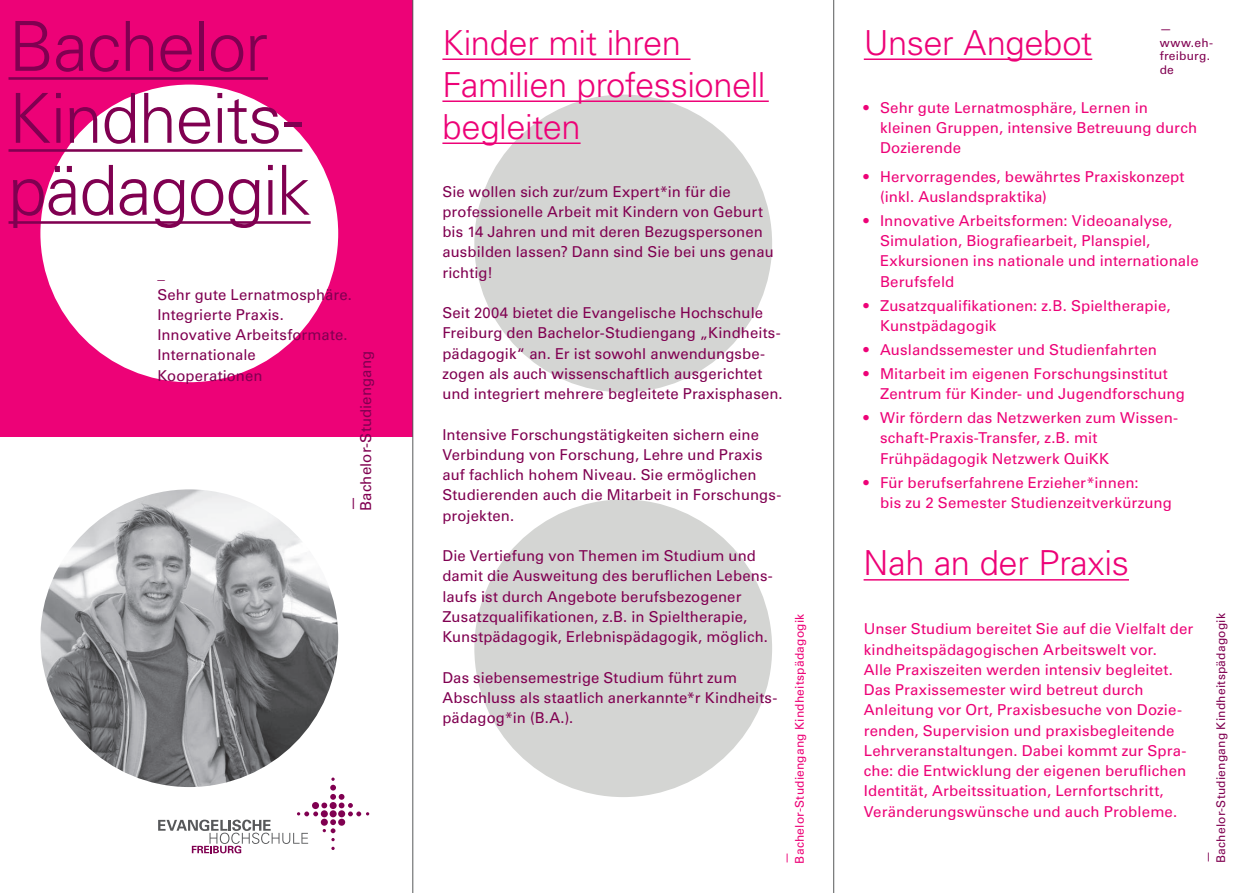
<style>
.page{position:relative;width:1255px;height:893px;background:#fff}
.page>*{position:absolute;margin:0;border:0;box-sizing:border-box;transform-origin:0 0}
.t1{font:300 69px/72px "Univers LT Std";letter-spacing:-.02em;color:#800051}
.t2{font:300 34.5px/42px "Univers LT Std";letter-spacing:-.015em;color:#ed0277}
.t3{font:15px/20.2px "Univers LT Std";letter-spacing:.01em;color:#ed0277}
.t4{font:15px/20.2px "Univers LT Std";letter-spacing:.01em;color:#800051}
.t5{font:12px/13.5px "Univers LT Std";letter-spacing:.015em;color:#800051}
.t6{font:12px/13.5px "Univers LT Std";letter-spacing:.015em;color:#ed0277}
</style>
<div class="page">
<div style="left:0;top:0;width:412px;height:436px;background:#ed0277"></div>
<div style="left:40px;top:85px;width:298px;height:297px;background:#fff;border-radius:50%"></div>
<img style="left:40px;top:489px;width:298px;height:298px;border-radius:149px">
<hr style="left:9px;top:77px;width:259px;height:3px;background:#800051">
<hr style="left:9px;top:149px;width:293px;height:3px;background:#800051">
<hr style="left:9px;top:221px;width:301px;height:3px;background:#800051">
<svg style="left:158px;top:777px;width:211px;height:76px"></svg>
<div style="left:474px;top:95px;width:298px;height:297px;background:#d4d5d3;border-radius:50%"></div>
<div style="left:474px;top:499px;width:298px;height:298px;background:#d4d5d3;border-radius:50%"></div>
<hr style="left:442px;top:58px;width:248px;height:2px;background:#ed0277">
<hr style="left:442px;top:100px;width:326px;height:2px;background:#ed0277">
<hr style="left:442px;top:142px;width:138px;height:2px;background:#ed0277">
<hr style="left:863px;top:58px;width:229px;height:2px;background:#ed0277">
<hr style="left:863px;top:579px;width:265px;height:2px;background:#ed0277">
<hr style="left:833px;top:0;width:1px;height:893px;background:#57585a">
<hr style="left:412px;top:0;width:1px;height:893px;background:#57585a">
<h1 class="t1" style="left:9px;top:10px;width:303px">Bachelor<br>Kindheits&shy;pädagogik</h1>
<p class="t4" style="left:157px;top:264px;width:196px">_<br>Sehr gute Lernatmosphäre.<br>Integrierte Praxis.<br>Innovative Arbeitsformate.<br>Internationale<br>Kooperationen</p>
<p class="t4" style="left:345px;top:511px;width:162px;line-height:13.5px;rotate:-90deg">—<br>Bachelor-Studiengang</p>
<h2 class="t2" style="left:442px;top:22px;width:324px">Kinder mit ihren<br>Familien professionell begleiten</h2>
<p class="t4" style="left:442px;top:181px;width:333px">Sie wollen sich zur/zum Expert*in für die professionelle Arbeit mit Kindern von Geburt bis 14 Jahren und mit deren Bezugspersonen ausbilden lassen? Dann sind Sie bei uns genau richtig!</p>
<p class="t4" style="left:442px;top:303px;width:342px">Seit 2004 bietet die Evangelische Hochschule Freiburg den Bachelor-Studiengang „Kindheits&shy;pädagogik“ an. Er ist sowohl anwendungsbe&shy;zogen als auch wissenschaftlich ausgerichtet und integriert mehrere begleitete Praxisphasen.</p>
<p class="t4" style="left:442px;top:424px;width:340px">Intensive Forschungstätigkeiten sichern eine Verbindung von Forschung, Lehre und Praxis auf fachlich hohem Niveau. Sie ermöglichen Studierenden auch die Mitarbeit in Forschungs&shy;projekten.</p>
<p class="t4" style="left:442px;top:546px;width:332px">Die Vertiefung von Themen im Studium und damit die Ausweitung des beruflichen Lebens&shy;laufs ist durch Angebote berufsbezogener Zusatzqualifikationen, z.B. in Spieltherapie, Kunstpädagogik, Erlebnispädagogik, möglich.</p>
<p class="t4" style="left:442px;top:667px;width:336px">Das siebensemestrige Studium führt zum<br>Abschluss als staatlich anerkannte*r Kindheits&shy;pädagog*in (B.A.).</p>
<p class="t6" style="left:779px;top:864px;width:251px;rotate:-90deg">—<br>Bachelor-Studiengang Kindheitspädagogik</p>
<p class="t5" style="left:1159px;top:22px;width:55px">— www.eh&shy;freiburg. de</p>
<p class="t3" style="left:880px;top:98px;width:319px;text-indent:-16px">• Sehr gute Lernatmosphäre, Lernen in kleinen Gruppen, intensive Betreuung durch<br>Dozierende</p>
<p class="t3" style="left:880px;top:166px;width:306px;text-indent:-16px">• Hervorragendes, bewährtes Praxiskonzept (inkl. Auslandspraktika)</p>
<p class="t3" style="left:880px;top:211px;width:320px;text-indent:-16px">• Innovative Arbeitsformen: Videoanalyse, Simulation, Biografiearbeit, Planspiel, Exkursionen ins nationale und internationale Berufsfeld</p>
<p class="t3" style="left:880px;top:295px;width:292px;text-indent:-16px">• Zusatzqualifikationen: z.B. Spieltherapie,<br>Kunstpädagogik</p>
<p class="t3" style="left:863px;top:340px;width:295px">• Auslandssemester und Studienfahrten</p>
<p class="t3" style="left:880px;top:364px;width:306px;text-indent:-16px">• Mitarbeit im eigenen Forschungsinstitut<br>Zentrum für Kinder- und Jugendforschung</p>
<p class="t3" style="left:880px;top:408px;width:300px;text-indent:-16px">• Wir fördern das Netzwerken zum Wissen&shy;schaft-Praxis-Transfer, z.B. mit<br>Frühpädagogik Netzwerk QuiKK</p>
<p class="t3" style="left:880px;top:472px;width:293px;text-indent:-16px">• Für berufserfahrene Erzieher*innen:<br>bis zu 2 Semester Studienzeitverkürzung</p>
<h2 class="t2" style="left:863px;top:22px;width:230px">Unser Angebot</h2>
<h2 class="t2" style="left:863px;top:542px;width:267px">Nah an der Praxis</h2>
<p class="t3" style="left:863px;top:619px;width:331px">Unser Studium bereitet Sie auf die Vielfalt der kindheitspädagogischen Arbeitswelt vor.<br>Alle Praxiszeiten werden intensiv begleitet.<br>Das Praxissemester wird betreut durch Anleitung vor Ort, Praxisbesuche von Dozie&shy;renden, Supervision und praxisbegleitende Lehrveranstaltungen. Dabei kommt zur Spra&shy;che: die Entwicklung der eigenen beruflichen Identität, Arbeitssituation, Lernfortschritt, Veränderungswünsche und auch Probleme.</p>
<p class="t5" style="left:1200px;top:863px;width:251px;rotate:-90deg">—<br>Bachelor-Studiengang Kindheitspädagogik</p>
</div>
